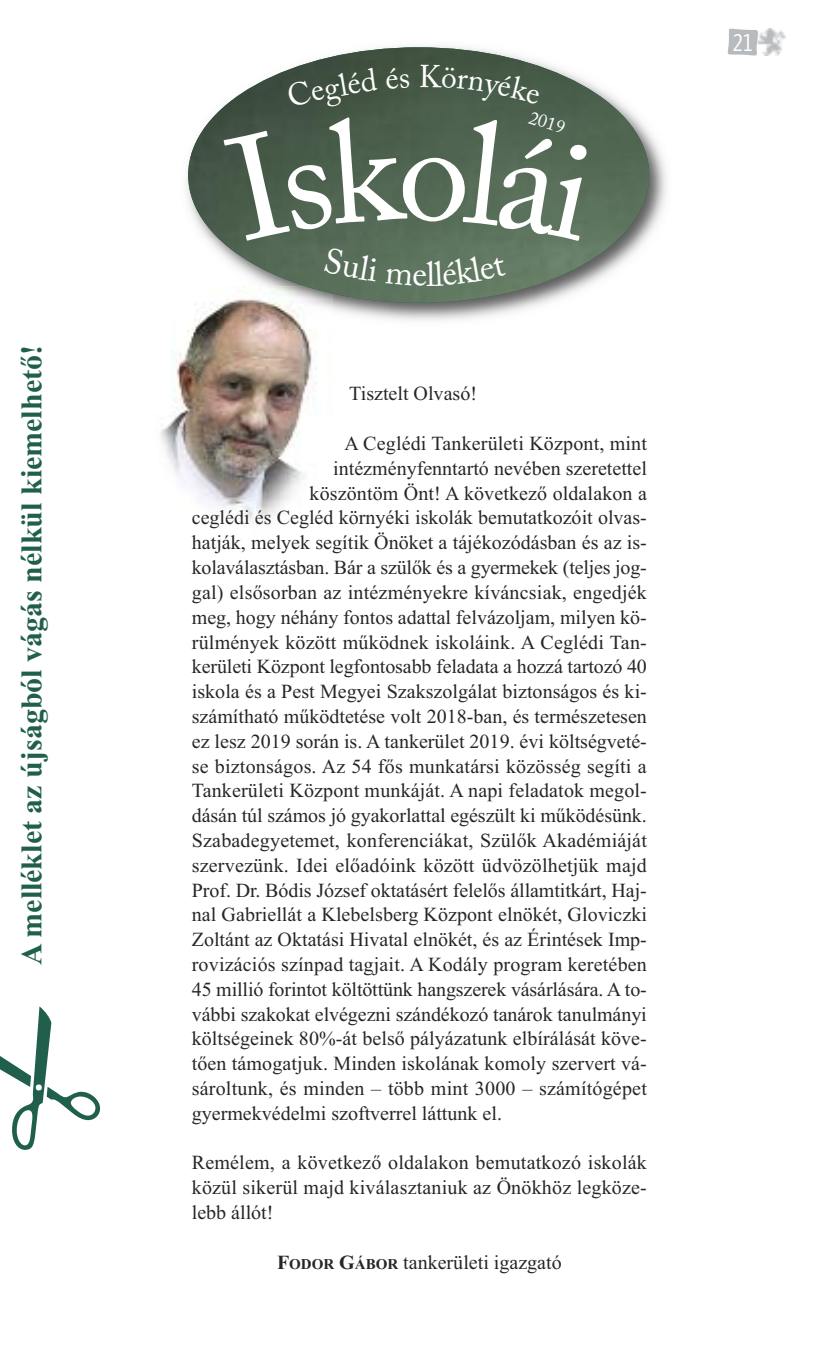
<style>
.page{position:relative;width:840px;height:1361px;background:#fff}
.page>*{position:absolute;margin:0;border:0;box-sizing:border-box;transform-origin:0 0}
.t1{font:700 30px "Times New Roman";color:#1f5f4c}
.t2{font:24px "Segoe Condensed";color:#fff}
.t3{font:20px/24.8px "Times New Roman";color:#272627;text-align:justify}
.t4{font:18.4px "Adobe Caslon Pro";color:#fff}
.s1{font-weight:700}
.s2{font-weight:700;font-size:15px}
</style>
<div class="page">
<img style="left:758px;top:28px;width:26px;height:27px">
<svg style="left:727px;top:28px;width:31px;height:28px"></svg>
<img style="left:160px;top:328px;width:157px;height:193px">
<img style="left:186px;top:46px;width:481px;height:282px">
<img style="left:188px;top:47px;width:460px;height:256px;border-radius:50%">
<svg style="left:0;top:1006px;width:100px;height:144px"></svg>
<svg style="left:223px;top:114px;width:375px;height:127px;background:#4f6451"></svg>
<div style="left:286px;top:68px;width:91px;height:39px;background:#3e4f40"></div>
<svg style="left:385px;top:68px;width:24px;height:22px"></svg>
<div style="left:420px;top:65px;width:120px;height:39px;background:#465a47"></div>
<div style="left:324px;top:247px;width:54px;height:35px;background:#596e5a"></div>
<div style="left:385px;top:256px;width:121px;height:30px;background:#5f7761"></div>
<h1 class="t1" style="left:13px;top:965px;width:621px;rotate:-90deg">A melléklet az újságból vágás nélkül kiemelhető!</h1>
<p class="t4" style="left:531px;top:110px;width:38px;rotate:18deg">2019</p>
<p class="t2" style="left:732px;top:28px;width:22px">21</p>
<p class="t3" style="left:349px;top:381px;width:129px">Tisztelt Olvasó!</p>
<p class="t3" style="left:344px;top:431px;width:304px">A Ceglédi Tankerületi Központ, mint</p>
<p class="t3" style="left:333px;top:455px;width:315px">intézményfenntartó nevében szeretettel</p>
<p class="t3" style="left:309px;top:480px;width:338px">köszöntöm Önt! A következő oldalakon a</p>
<p class="t3" style="left:192px;top:505px;width:456px">ceglédi és Cegléd környéki iskolák bemutatkozóit olvas-</p>
<p class="t3" style="left:192px;top:530px;width:456px">hatják, melyek segítik Önöket a tájékozódásban és az is-</p>
<p class="t3" style="left:192px;top:555px;width:456px">kolaválasztásban. Bár a szülők és a gyermekek (teljes jog-</p>
<p class="t3" style="left:192px;top:579px;width:456px">gal) elsősorban az intézményekre kíváncsiak, engedjék</p>
<p class="t3" style="left:192px;top:604px;width:456px">meg, hogy néhány fontos adattal felvázoljam, milyen kö-</p>
<p class="t3" style="left:192px;top:629px;width:456px">rülmények között működnek iskoláink. A Ceglédi Tan-</p>
<p class="t3" style="left:192px;top:654px;width:456px">kerületi Központ legfontosabb feladata a hozzá tartozó 40</p>
<p class="t3" style="left:192px;top:679px;width:456px">iskola és a Pest Megyei Szakszolgálat biztonságos és ki-</p>
<p class="t3" style="left:192px;top:703px;width:456px">számítható működtetése volt 2018-ban, és természetesen</p>
<p class="t3" style="left:192px;top:728px;width:456px">ez lesz 2019 során is. A tankerület 2019. évi költségveté-</p>
<p class="t3" style="left:192px;top:753px;width:456px">se biztonságos. Az 54 fős munkatársi közösség segíti a</p>
<p class="t3" style="left:192px;top:778px;width:456px">Tankerületi Központ munkáját. A napi feladatok megol-</p>
<p class="t3" style="left:192px;top:803px;width:456px">dásán túl számos jó gyakorlattal egészült ki működésünk.</p>
<p class="t3" style="left:192px;top:827px;width:456px">Szabadegyetemet, konferenciákat, Szülők Akadémiáját</p>
<p class="t3" style="left:192px;top:852px;width:456px">szervezünk. Idei előadóink között üdvözölhetjük majd</p>
<p class="t3" style="left:192px;top:877px;width:456px">Prof. Dr. Bódis József oktatásért felelős államtitkárt, Haj-</p>
<p class="t3" style="left:192px;top:902px;width:456px">nal Gabriellát a Klebelsberg Központ elnökét, Gloviczki</p>
<p class="t3" style="left:192px;top:927px;width:456px">Zoltánt az Oktatási Hivatal elnökét, és az Érintések Imp-</p>
<p class="t3" style="left:192px;top:951px;width:456px">rovizációs színpad tagjait. A Kodály program keretében</p>
<p class="t3" style="left:192px;top:976px;width:456px">45 millió forintot költöttünk hangszerek vásárlására. A to-</p>
<p class="t3" style="left:192px;top:1001px;width:456px">vábbi szakokat elvégezni szándékozó tanárok tanulmányi</p>
<p class="t3" style="left:192px;top:1026px;width:456px">költségeinek 80%-át belső pályázatunk elbírálását köve-</p>
<p class="t3" style="left:192px;top:1051px;width:456px">tően támogatjuk. Minden iskolának komoly szervert vá-</p>
<p class="t3" style="left:192px;top:1075px;width:456px">sároltunk, és minden – több mint 3000 – számítógépet</p>
<p class="t3" style="left:192px;top:1100px;width:311px">gyermekvédelmi szoftverrel láttunk el.</p>
<p class="t3" style="left:192px;top:1150px;width:456px">Remélem, a következő oldalakon bemutatkozó iskolák közül sikerül majd kiválasztaniuk az Önökhöz legköze&shy;lebb állót!</p>
<p class="t3" style="left:277px;top:1249px;width:286px"><span class="s1">F</span><span class="s2">ODOR</span> <span class="s1">G</span><span class="s2">ÁBOR</span> tankerületi igazgató</p>
</div>
